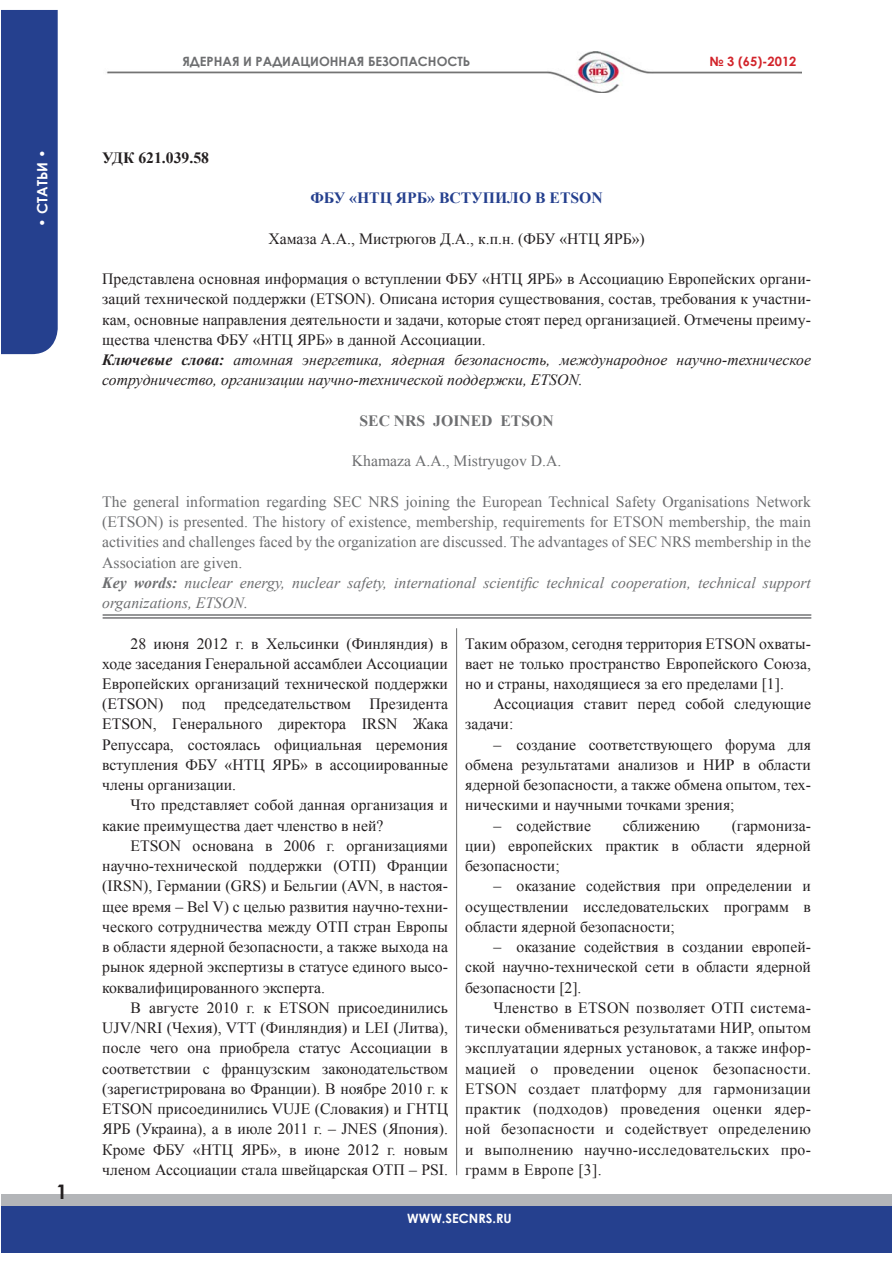
<style>
.page{position:relative;width:893px;height:1263px;background:#fff}
.page>*{position:absolute;margin:0;border:0;box-sizing:border-box;transform-origin:0 0}
.t1{font:700 19.95px "Century Gothic";color:#231f20}
.t2{font:15.75px/20.2px "Times New Roman";color:#231f20;text-align:justify}
.t3{font:15.75px/20.2px "Times New Roman";color:#6d6e70}
.t4{font:700 15.75px "Times New Roman";color:#25408e}
.t5{font:700 15.75px "Times New Roman";color:#6d6e70}
.t6{font:700 15.75px "Times New Roman";color:#231f20}
.t7{font:700 14.25px "Century Gothic";color:#fff}
.t8{font:700 12.9px "Century Gothic";color:#6d6e70}
.t9{font:700 12.9px "Century Gothic";color:#fff}
.t10{font:700 12.9px "Century Gothic";color:#d2232a}
.s1{font-weight:700;font-style:italic}
.s2{font-style:italic}
</style>
<div class="page">
<div style="left:1px;top:1195px;width:891px;height:28px;background:#b3b5b8"></div>
<div style="left:1px;top:1207px;width:891px;height:46px;background:#25408e"></div>
<img style="left:106px;top:51px;width:695px;height:42px">
<div style="left:1px;top:10px;width:57px;height:344px;background:#25408e"></div>
<hr style="left:456px;top:628px;width:1px;height:547px;background:#6d6e70">
<hr style="left:103px;top:614px;width:708px;height:2px;background:#6d6e70">
<hr style="left:103px;top:617px;width:708px;height:2px;background:#6d6e70">
<p class="t7" style="left:33px;top:227px;width:78px;rotate:-90deg">• СТАТЬИ •</p>
<p class="t1" style="left:56px;top:1179px;width:13px">1</p>
<p class="t8" style="left:182px;top:53px;width:289px">ЯДЕРНАЯ И РАДИАЦИОННАЯ БЕЗОПАСНОСТЬ</p>
<p class="t10" style="left:709px;top:53px;width:89px">№ 3 (65)-2012</p>
<p class="t6" style="left:102px;top:149px;width:108px">УДК 621.039.58</p>
<p class="t4" style="left:310px;top:189px;width:294px">ФБУ «НТЦ ЯРБ» ВСТУПИЛО В ETSON</p>
<p class="t2" style="left:268px;top:228px;width:378px">Хамаза А.А., Мистрюгов Д.А., к.п.н. (ФБУ «НТЦ ЯРБ»)</p>
<p class="t2" style="left:102px;top:269px;width:710px;text-align:left">Представлена основная информация о вступлении ФБУ «НТЦ ЯРБ» в Ассоциацию Европейских органи&shy;заций технической поддержки (ETSON). Описана история существования, состав, требования к участни&shy;кам, основные направления деятельности и задачи, которые стоят перед организацией. Отмечены преиму&shy;щества членства ФБУ «НТЦ ЯРБ» в данной Ассоциации.<br><span class="s1">Ключевые слова:</span> <span class="s2">атомная энергетика, ядерная безопасность, международное научно-техническое сотрудничество, организации научно-технической поддержки, ETSON.</span></p>
<p class="t5" style="left:359px;top:412px;width:196px">SEC NRS JOINED ETSON</p>
<p class="t3" style="left:352px;top:451px;width:211px">Khamaza А.А., Mistryugov D.A.</p>
<p class="t3" style="left:102px;top:491px;width:710px">The general information regarding SEC NRS joining the European Technical Safety Organisations Network (ETSON) is presented. The history of existence, membership, requirements for ETSON membership, the main activities and challenges faced by the organization are discussed. The advantages of SEC NRS membership in the Association are given.<br><span class="s1">Key words:</span> <span class="s2">nuclear energy, nuclear safety, international scientific technical cooperation, technical support organizations, ETSON.</span></p>
<p class="t2" style="left:102px;top:633px;width:347px;text-indent:28px">28 июня 2012 г. в Хельсинки (Финляндия) в ходе заседания Генеральной ассамблеи Ассоциации Европейских организаций технической поддержки (ETSON) под председательством Президента ETSON, Генерального директора IRSN Жака Репуссара, состоялась официальная церемония вступления ФБУ «НТЦ ЯРБ» в ассоциированные члены организации.</p>
<p class="t2" style="left:102px;top:795px;width:347px;text-indent:28px">Что представляет собой данная организация и какие преимущества дает членство в ней?</p>
<p class="t2" style="left:102px;top:836px;width:347px;text-indent:28px">ETSON основана в 2006 г. организациями научно-технической поддержки (ОТП) Франции (IRSN), Германии (GRS) и Бельгии (AVN, в настоя&shy;щее время – Bel V) с целью развития научно-техни&shy;ческого сотрудничества между ОТП стран Европы в области ядерной безопасности, а также выхода на рынок ядерной экспертизы в статусе единого высо&shy;коквалифицированного эксперта.</p>
<p class="t2" style="left:102px;top:997px;width:347px;text-indent:28px">В августе 2010 г. к ETSON присоединились UJV/NRI (Чехия), VTT (Финляндия) и LEI (Литва), после чего она приобрела статус Ассоциации в соответствии с французским законодательством (зарегистрирована во Франции). В ноябре 2010 г. к ETSON присоединились VUJE (Словакия) и ГНТЦ ЯРБ (Украина), а в июле 2011 г. – JNES (Япония).<br>Кроме ФБУ «НТЦ ЯРБ», в июне 2012 г. новым членом Ассоциации стала швейцарская ОТП – PSI.</p>
<p class="t2" style="left:465px;top:633px;width:347px">Таким образом, сегодня территория ETSON охваты&shy;вает не только пространство Европейского Союза, но и страны, находящиеся за его пределами [1].</p>
<p class="t2" style="left:465px;top:694px;width:347px;text-indent:28px">Ассоциация ставит перед собой следующие задачи:</p>
<p class="t2" style="left:465px;top:734px;width:347px;text-indent:28px">– создание соответствующего форума для обмена результатами анализов и НИР в области ядерной безопасности, а также обмена опытом, тех&shy;ническими и научными точками зрения;</p>
<p class="t2" style="left:493px;top:815px;width:99px">– содействие</p>
<p class="t2" style="left:623px;top:815px;width:79px">сближению</p>
<p class="t2" style="left:465px;top:815px;width:347px;text-indent:266px">(гармониза&shy;ции) европейских практик в области ядерной безопасности;</p>
<p class="t2" style="left:465px;top:876px;width:347px;text-indent:28px">– оказание содействия при определении и осуществлении исследовательских программ в области ядерной безопасности;</p>
<p class="t2" style="left:465px;top:937px;width:347px;text-indent:28px">– оказание содействия в создании европей&shy;ской научно-технической сети в области ядерной безопасности [2].</p>
<p class="t2" style="left:465px;top:997px;width:347px;text-indent:28px">Членство в ETSON позволяет ОТП система&shy;тически обмениваться результатами НИР, опытом эксплуатации ядерных установок, а также инфор&shy;мацией о проведении оценок безопасности.<br>ETSON создает платформу для гармонизации практик (подходов) проведения оценки ядер&shy;ной безопасности и содействует определению и выполнению научно-исследовательских про&shy;грамм в Европе [3].</p>
<p class="t9" style="left:407px;top:1210px;width:106px">WWW.SECNRS.RU</p>
</div>
